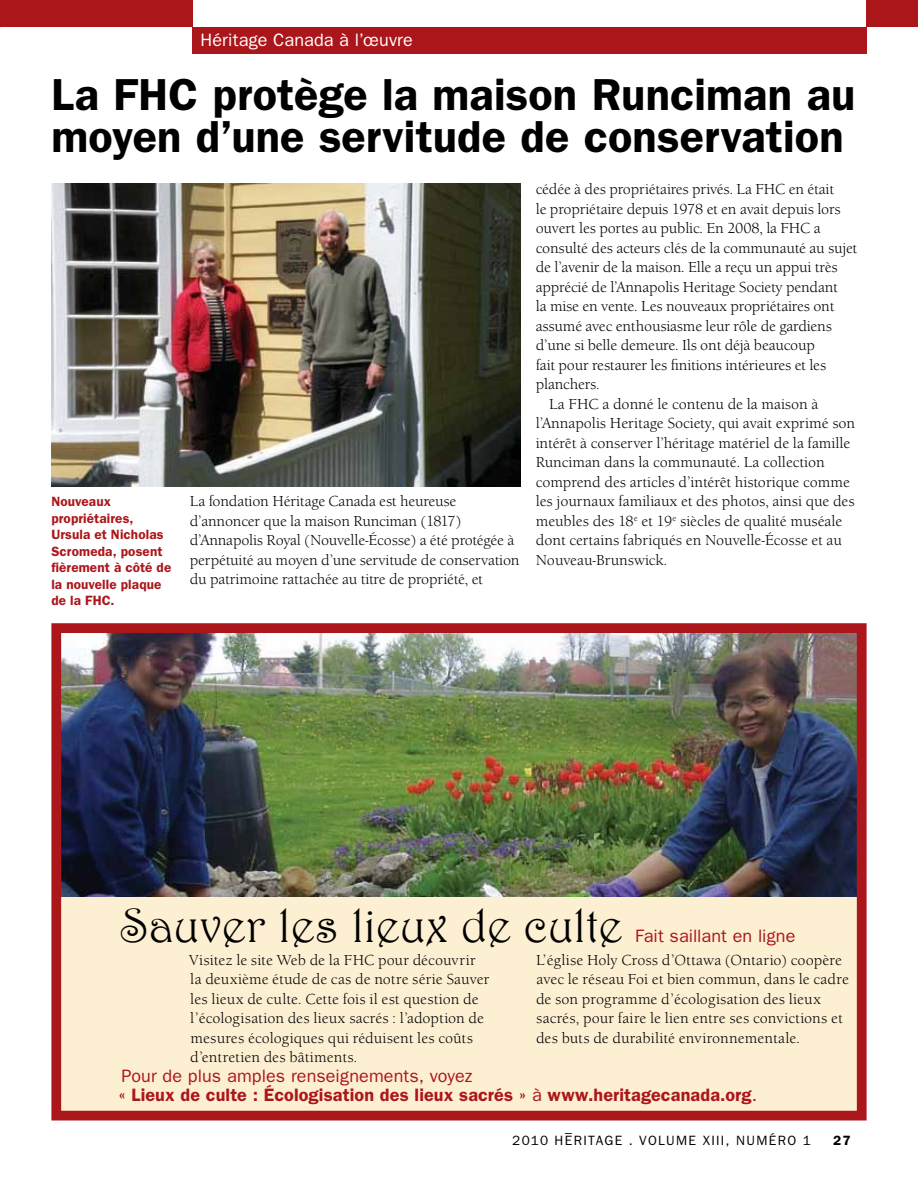
<style>
.page{position:relative;width:918px;height:1188px;background:#fff}
.page>*{position:absolute;margin:0;border:0;box-sizing:border-box;transform-origin:0 0}
.t1{font:48px "Harrington";letter-spacing:-.015em;color:#000}
.t2{font:600 45px/42px "Franklin Gothic";letter-spacing:.005em;color:#000}
.t3{font:600 18px/19.5px "Franklin Gothic";letter-spacing:.005em;color:#ab161b}
.t4{font:18px "Franklin Gothic";letter-spacing:.01em;color:#fff}
.t5{font:18px "Franklin Gothic";letter-spacing:.005em;color:#ab161b}
.t6{font:15px/19.5px "Berkeley Old Style Itc T";letter-spacing:-.005em;color:#000}
.t7{font:600 13.5px/16.5px "Franklin Gothic";letter-spacing:.01em;color:#ab161b}
.t8{font:13.5px "Franklin Gothic";letter-spacing:.095em;color:#000}
.t9{font:600 13.5px "Franklin Gothic";color:#000}
.s1{font-weight:400}
</style>
<div class="page">
<div style="left:0;top:0;width:192px;height:27px;background:#ab161b"></div>
<div style="left:867px;top:0;width:51px;height:27px;background:#ab161b"></div>
<div style="left:192px;top:27px;width:675px;height:27px;background:#ab161b"></div>
<div style="left:57px;top:643px;width:805px;height:474px;background:#fdefd2"></div>
<img style="left:62px;top:634px;width:794px;height:262px">
<div style="left:51px;top:623px;width:816px;height:497px;border:10px solid #ab161b"></div>
<img style="left:51px;top:184px;width:470px;height:303px">
<p class="t4" style="left:201px;top:29px;width:214px">Héritage Canada à l’œuvre</p>
<h2 class="t2" style="left:51px;top:72px;width:806px">La FHC protège la maison Runciman au moyen d’une servitude de conservation</h2>
<p class="t7" style="left:51px;top:493px;width:121px">Nouveaux propriétaires,<br>Ursula et Nicholas<br>Scromeda, posent fièrement à côté de la nouvelle plaque de la FHC.</p>
<p class="t6" style="left:190px;top:492px;width:331px">La fondation Héritage Canada est heureuse d’annoncer que la maison Runciman (1817) d’Annapolis Royal (Nouvelle-Écosse) a été protégée à perpétuité au moyen d’une servitude de conservation du patrimoine rattachée au titre de propriété, et</p>
<p class="t6" style="left:536px;top:180px;width:300px">cédée à des propriétaires privés. La FHC en était</p>
<p class="t6" style="left:536px;top:199px;width:306px">le propriétaire depuis 1978 et en avait depuis lors</p>
<p class="t6" style="left:536px;top:219px;width:286px">ouvert les portes au public. En 2008, la FHC a</p>
<p class="t6" style="left:536px;top:238px;width:323px">consulté des acteurs clés de la communauté au sujet</p>
<p class="t6" style="left:536px;top:258px;width:303px">de l’avenir de la maison. Elle a reçu un appui très</p>
<p class="t6" style="left:536px;top:277px;width:304px">apprécié de l’Annapolis Heritage Society pendant</p>
<p class="t6" style="left:536px;top:297px;width:300px">la mise en vente. Les nouveaux propriétaires ont</p>
<p class="t6" style="left:536px;top:316px;width:298px">assumé avec enthousiasme leur rôle de gardiens</p>
<p class="t6" style="left:536px;top:336px;width:281px">d’une si belle demeure. Ils ont déjà beaucoup</p>
<p class="t6" style="left:536px;top:355px;width:292px">fait pour restaurer les finitions intérieures et les</p>
<p class="t6" style="left:536px;top:375px;width:65px">planchers.</p>
<p class="t6" style="left:549px;top:394px;width:271px">La FHC a donné le contenu de la maison à</p>
<p class="t6" style="left:536px;top:414px;width:321px">l’Annapolis Heritage Society, qui avait exprimé son</p>
<p class="t6" style="left:536px;top:433px;width:316px">intérêt à conserver l’héritage matériel de la famille</p>
<p class="t6" style="left:536px;top:453px;width:291px">Runciman dans la communauté. La collection</p>
<p class="t6" style="left:536px;top:472px;width:316px">comprend des articles d’intérêt historique comme</p>
<p class="t6" style="left:536px;top:492px;width:320px">les journaux familiaux et des photos, ainsi que des</p>
<p class="t6" style="left:536px;top:511px;width:308px">meubles des 18<sup>e</sup> et 19<sup>e</sup> siècles de qualité muséale</p>
<p class="t6" style="left:536px;top:531px;width:308px">dont certains fabriqués en Nouvelle-Écosse et au</p>
<p class="t6" style="left:536px;top:550px;width:133px">Nouveau-Brunswick.</p>
<h1 class="t1" style="left:121px;top:896px;width:503px">Sauver les lieux de culte</h1>
<p class="t5" style="left:635px;top:925px;width:162px">Fait saillant en ligne</p>
<p class="t6" style="left:189px;top:950px;width:302px">Visitez le site Web de la FHC pour découvrir la deuxième étude de cas de notre série Sauver les lieux de culte. Cette fois il est question de l’écologisation des lieux sacrés : l’adoption de mesures écologiques qui réduisent les coûts d’entretien des bâtiments.</p>
<p class="t6" style="left:536px;top:950px;width:314px">L’église Holy Cross d’Ottawa (Ontario) coopère avec le réseau Foi et bien commun, dans le cadre de son programme d’écologisation des lieux sacrés, pour faire le lien entre ses convictions et des buts de durabilité environnementale.</p>
<p class="t3" style="left:119px;top:1065px;width:640px"><span class="s1">Pour de plus amples renseignements, voyez<br></span>« Lieux de culte : Écologisation des lieux sacrés » <span class="s1">à</span> www.heritagecanada.org<span class="s1">.</span></p>
<p class="t8" style="left:512px;top:1133px;width:300px">2010 HERITAGE . VOLUME XIII, NUMÉRO 1</p>
<p class="t8" style="left:565px;top:1125px;width:8px">–</p>
<p class="t9" style="left:833px;top:1132px;width:19px">27</p>
</div>
